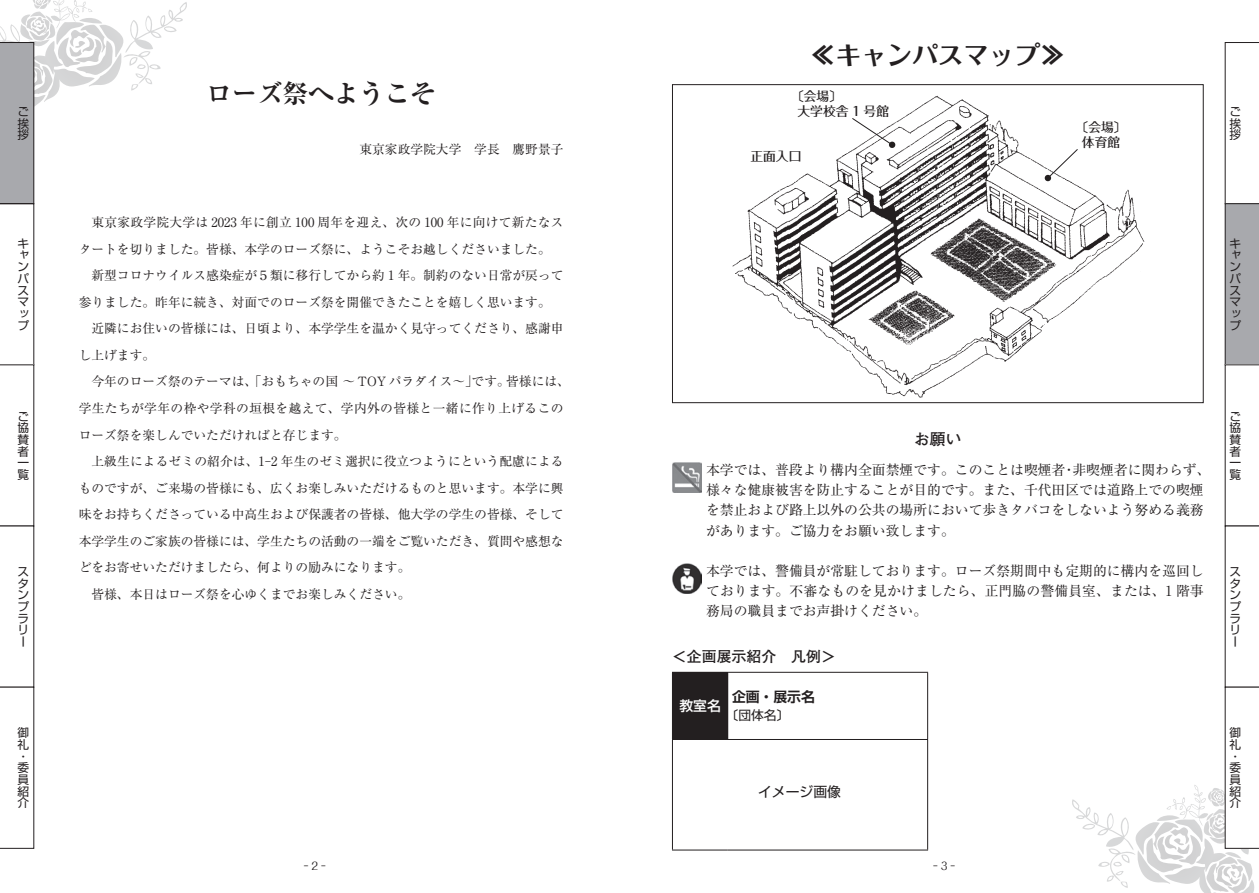
<style>
.page{position:relative;width:1259px;height:893px;background:#fff}
.page>*{position:absolute;margin:0;border:0;box-sizing:border-box;transform-origin:0 0}
.t1{font:700 25.5px "Folk Pro";color:#231f20}
.t2{font:700 expanded 25.5px "Ryumin Pro";color:#231f20}
.t3{font:700 15.9px "Futo Go B101 Pro";color:#231f20}
.t4{font:700 14.85px "Futo Go B101 Pro";color:#231f20}
.t5{font:13.8px/20.2px "Ryumin Pro";color:#231f20}
.t6{font:700 13.8px "Shin Go Pro De";color:#231f20}
.t7{font:13.8px "Shin Go Pro";color:#231f20}
.t8{font:500 13.8px "Shin Go Pro";color:#fff}
.t9{font:12.75px/26.5px "Ryumin Pro";color:#231f20}
.t10{font:500 12.75px/14.9px "Folk Pro";color:#231f20}
.t11{font:12.75px "Shin Go Pro";color:#231f20}
.t12{font:11.7px/11.7px "Shin Go Pro";color:#231f20;text-align:justify}
.t13{font:10.65px "Folk Pro";color:#231f20}
</style>
<div class="page">
<img style="left:672px;top:463px;width:30px;height:30px">
<img style="left:672px;top:564px;width:30px;height:30px">
<div style="left:672px;top:672px;width:56px;height:67px;background:#231f20"></div>
<hr style="left:728px;top:739px;width:200px;height:1px;background:#231f20">
<hr style="left:728px;top:672px;width:200px;height:1px;background:#231f20">
<hr style="left:927px;top:673px;width:1px;height:66px;background:#231f20">
<hr style="left:672px;top:740px;width:1px;height:110px;background:#231f20">
<hr style="left:927px;top:740px;width:1px;height:110px;background:#231f20">
<hr style="left:672px;top:850px;width:56px;height:1px;background:#231f20">
<hr style="left:728px;top:850px;width:200px;height:1px;background:#231f20">
<hr style="left:672px;top:739px;width:56px;height:1px;background:#231f20">
<img style="left:732px;top:95px;width:312px;height:303px">
<svg style="left:851px;top:117px;width:44px;height:31px"></svg>
<svg style="left:1044px;top:42px;width:215px;height:851px"></svg>
<svg style="left:0;top:0;width:187px;height:848px"></svg>
<p class="t12" style="left:18px;top:104px;width:13px">ご挨拶</p>
<p class="t12" style="left:18px;top:236px;width:13px">キャンパスマップ</p>
<p class="t12" style="left:18px;top:409px;width:13px">ご協賛者一覧</p>
<p class="t12" style="left:18px;top:564px;width:13px;text-align:left">スタンプラリー</p>
<h1 class="t2" style="left:206px;top:74px;width:231px">ローズ祭へようこそ</h1>
<p class="t9" style="left:359px;top:135px;width:206px">東京家政学院大学　学長　鷹野景子</p>
<p class="t9" style="left:79px;top:208px;width:486px;text-indent:13px">東京家政学院大学は 2023 年に創立 100 周年を迎え、次の 100 年に向けて新たなスタートを切りました。皆様、本学のローズ祭に、ようこそお越しくださいました。</p>
<p class="t9" style="left:79px;top:261px;width:486px;text-indent:13px">新型コロナウイルス感染症が５類に移行してから約 1 年。制約のない日常が戻って参りました。昨年に続き、対面でのローズ祭を開催できたことを嬉しく思います。</p>
<p class="t9" style="left:79px;top:314px;width:486px;text-indent:13px">近隣にお住いの皆様には、日頃より、本学学生を温かく見守ってくださり、感謝申し上げます。</p>
<p class="t9" style="left:79px;top:367px;width:493px;text-indent:13px">今年のローズ祭のテーマは、「おもちゃの国 ～ TOY パラダイス～」です。皆様には、学生たちが学年の枠や学科の垣根を越えて、学内外の皆様と一緒に作り上げるこのローズ祭を楽しんでいただければと存じます。</p>
<p class="t9" style="left:91px;top:447px;width:474px">上級生によるゼミの紹介は、1-2 年生のゼミ選択に役立つようにという配慮による</p>
<p class="t9" style="left:79px;top:474px;width:486px">ものですが、ご来場の皆様にも、広くお楽しみいただけるものと思います。本学に興</p>
<p class="t9" style="left:79px;top:500px;width:486px">味をお持ちくださっている中高生および保護者の皆様、他大学の学生の皆様、そして</p>
<p class="t9" style="left:79px;top:527px;width:486px">本学学生のご家族の皆様には、学生たちの活動の一端をご覧いただき、質問や感想な</p>
<p class="t9" style="left:79px;top:553px;width:333px">どをお寄せいただけましたら、何よりの励みになります。</p>
<p class="t9" style="left:91px;top:580px;width:320px">皆様、本日はローズ祭を心ゆくまでお楽しみください。</p>
<h1 class="t1" style="left:810px;top:34px;width:257px">≪キャンパスマップ≫</h1>
<p class="t10" style="left:797px;top:87px;width:93px;text-indent:-6px">〔会場〕<br>大学校舎 1 号館</p>
<p class="t10" style="left:750px;top:147px;width:53px">正面入口</p>
<p class="t10" style="left:1075px;top:118px;width:53px;text-align:center">〔会場〕体育館</p>
<p class="t12" style="left:1229px;top:104px;width:13px">ご挨拶</p>
<p class="t12" style="left:1229px;top:236px;width:13px">キャンパスマップ</p>
<p class="t3" style="left:914px;top:426px;width:49px">お願い</p>
<p class="t5" style="left:706px;top:459px;width:506px">本学では、普段より構内全面禁煙です。このことは喫煙者・非喫煙者に関わらず、様々な健康被害を防止することが目的です。また、千代田区では道路上での喫煙を禁止および路上以外の公共の場所において歩きタバコをしないよう努める義務があります。ご協力をお願い致します。</p>
<p class="t5" style="left:706px;top:560px;width:499px;text-align:justify">本学では、警備員が常駐しております。ローズ祭期間中も定期的に構内を巡回しております。不審なものを見かけましたら、正門脇の警備員室、または、1 階事務局の職員までお声掛けください。</p>
<p class="t4" style="left:672px;top:645px;width:165px">＜企画展示紹介　凡例＞</p>
<p class="t8" style="left:679px;top:695px;width:43px">教室名</p>
<p class="t6" style="left:732px;top:685px;width:84px">企画・展示名</p>
<p class="t11" style="left:725px;top:705px;width:65px">〔団体名〕</p>
<p class="t12" style="left:1229px;top:409px;width:13px">ご協賛者一覧</p>
<p class="t12" style="left:1229px;top:564px;width:13px;text-align:left">スタンプラリー</p>
<p class="t12" style="left:18px;top:725px;width:13px;text-align:left">御礼・委員紹介</p>
<p class="t12" style="left:1229px;top:725px;width:13px;text-align:left">御礼・委員紹介</p>
<p class="t7" style="left:758px;top:780px;width:84px">イメージ画像</p>
<p class="t13" style="left:303px;top:857px;width:24px">-2-</p>
<p class="t13" style="left:933px;top:857px;width:24px">-3-</p>
</div>
